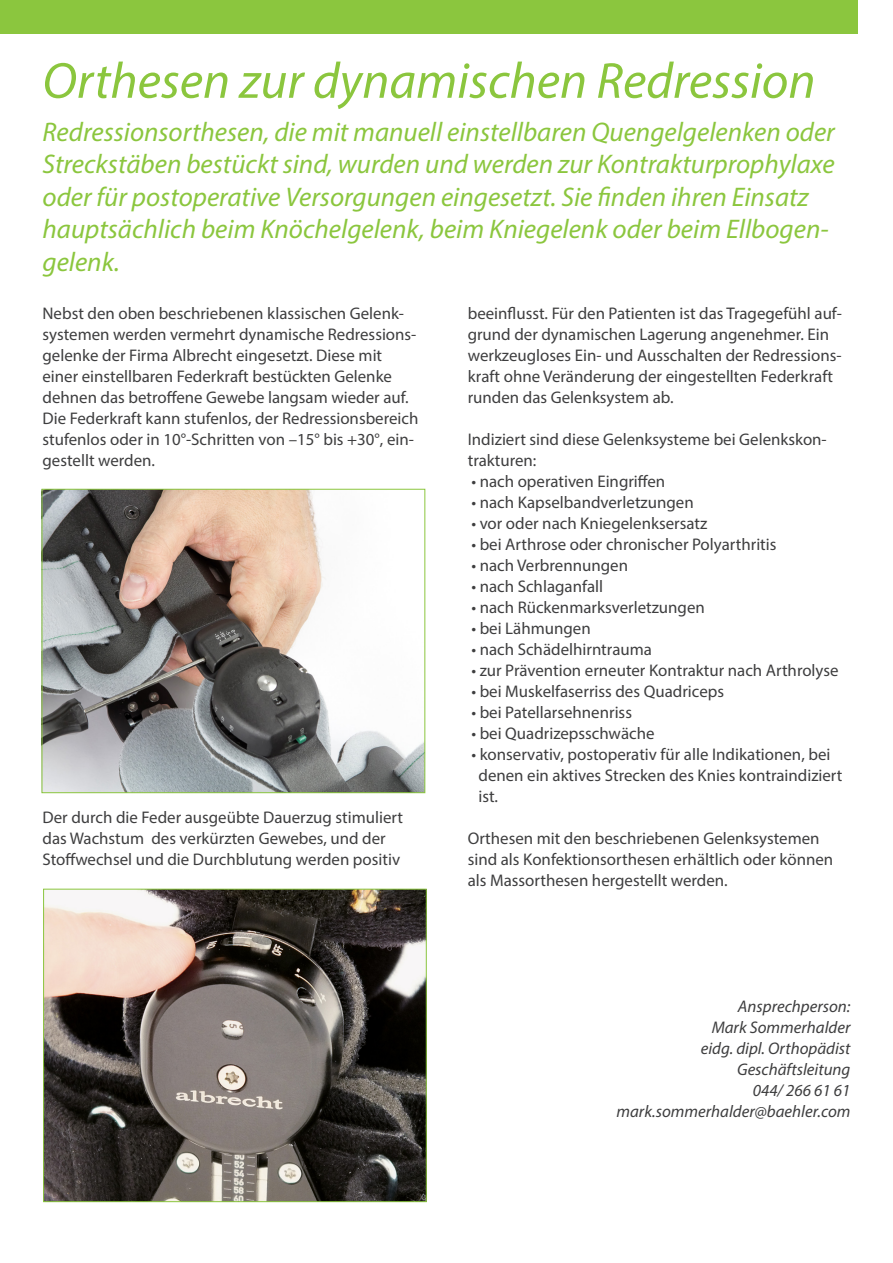
<style>
.page{position:relative;width:893px;height:1263px;background:#fff}
.page>*{position:absolute;margin:0;border:0;box-sizing:border-box;transform-origin:0 0}
.t1{font:italic 51px "Myriad Pro";color:#8bc63e}
.t2{font:italic 27px/32.4px "Myriad Pro";color:#8bc63e}
.t3{font:16.8px/21px "Myriad Pro";color:#3e3e3f}
.t4{font:italic 16.8px "Myriad Pro";color:#3e3e3f}
</style>
<div class="page">
<div style="left:0;top:0;width:893px;height:33px;background:#8bc63e"></div>
<div style="left:859px;top:0;width:34px;height:33px;background:#fff"></div>
<img style="left:44px;top:491px;width:379px;height:300px">
<div style="left:42px;top:489px;width:383px;height:304px;border:1px solid #8bc63e"></div>
<img style="left:45px;top:891px;width:380px;height:309px">
<div style="left:43px;top:889px;width:384px;height:313px;border:1px solid #8bc63e"></div>
<p class="t1" style="left:43px;top:49px;width:774px">Orthesen zur dynamischen Redression</p>
<p class="t2" style="left:43px;top:115px;width:794px">Redressionsorthesen, die mit manuell einstellbaren Quengelgelenken oder Streckstäben bestückt sind, wurden und werden zur Kontrakturprophylaxe oder für postoperative Versorgungen eingesetzt. Sie finden ihren Einsatz hauptsächlich beim Knöchelgelenk, beim Kniegelenk oder beim Ellbogen&shy;gelenk.</p>
<p class="t3" style="left:43px;top:302px;width:377px">Nebst den oben beschriebenen klassischen Gelenk&shy;systemen werden vermehrt dynamische Redressions&shy;gelenke der Firma Albrecht eingesetzt. Diese mit einer einstellbaren Federkraft bestückten Gelenke dehnen das betroffene Gewebe langsam wieder auf.<br>Die Federkraft kann stufenlos, der Redressionsbereich stufenlos oder in 10°-Schritten von –15° bis +30°, ein&shy;gestellt werden.</p>
<p class="t3" style="left:468px;top:302px;width:376px">beeinflusst. Für den Patienten ist das Tragegefühl auf&shy;grund der dynamischen Lagerung angenehmer. Ein werkzeugloses Ein- und Ausschalten der Redressions&shy;kraft ohne Veränderung der eingestellten Federkraft runden das Gelenksystem ab.</p>
<p class="t3" style="left:468px;top:428px;width:361px">Indiziert sind diese Gelenksysteme bei Gelenkskon&shy;trakturen:</p>
<p class="t3" style="left:471px;top:470px;width:195px">• nach operativen Eingriffen</p>
<p class="t3" style="left:471px;top:491px;width:224px">• nach Kapselbandverletzungen</p>
<p class="t3" style="left:471px;top:512px;width:237px">• vor oder nach Kniegelenksersatz</p>
<p class="t3" style="left:471px;top:533px;width:307px">• bei Arthrose oder chronischer Polyarthritis</p>
<p class="t3" style="left:471px;top:554px;width:158px">• nach Verbrennungen</p>
<p class="t3" style="left:471px;top:575px;width:133px">• nach Schlaganfall</p>
<p class="t3" style="left:471px;top:596px;width:235px">• nach Rückenmarksverletzungen</p>
<p class="t3" style="left:471px;top:617px;width:121px">• bei Lähmungen</p>
<p class="t3" style="left:471px;top:638px;width:182px">• nach Schädelhirntrauma</p>
<p class="t3" style="left:471px;top:659px;width:369px">• zur Prävention erneuter Kontraktur nach Arthrolyse</p>
<p class="t3" style="left:471px;top:680px;width:254px">• bei Muskelfaserriss des Quadriceps</p>
<p class="t3" style="left:471px;top:701px;width:162px">• bei Patellarsehnenriss</p>
<p class="t3" style="left:471px;top:722px;width:185px">• bei Quadrizepsschwäche</p>
<p class="t3" style="left:471px;top:743px;width:361px">• konservativ, postoperativ für alle Indikationen, bei</p>
<p class="t3" style="left:478px;top:764px;width:365px">denen ein aktives Strecken des Knies kontraindiziert</p>
<p class="t3" style="left:478px;top:785px;width:21px">ist.</p>
<p class="t3" style="left:468px;top:827px;width:367px">Orthesen mit den beschriebenen Gelenksystemen sind als Konfektionsorthesen erhältlich oder können als Massorthesen hergestellt werden.</p>
<p class="t3" style="left:43px;top:806px;width:362px">Der durch die Feder ausgeübte Dauerzug stimuliert das Wachstum des verkürzten Gewebes, und der<br>Stoffwechsel und die Durchblutung werden positiv</p>
<p class="t4" style="left:738px;top:996px;width:114px">Ansprechperson:</p>
<p class="t4" style="left:712px;top:1017px;width:140px">Mark Sommerhalder</p>
<p class="t4" style="left:701px;top:1038px;width:151px">eidg. dipl. Orthopädist</p>
<p class="t4" style="left:737px;top:1059px;width:115px">Geschäftsleitung</p>
<p class="t4" style="left:753px;top:1080px;width:99px">044/ 266 61 61</p>
<p class="t4" style="left:616px;top:1101px;width:235px">mark.sommerhalder@baehler.com</p>
</div>
